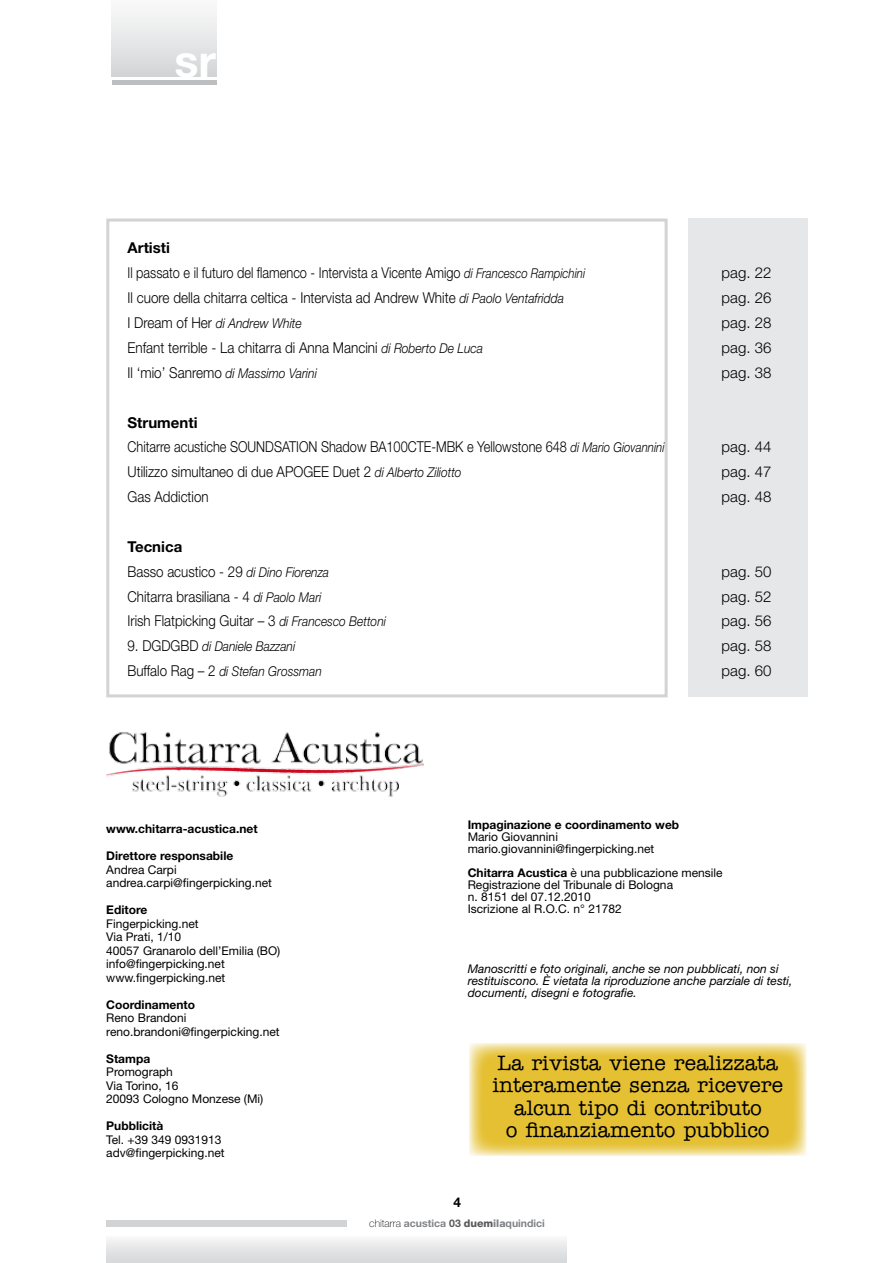
<style>
.page{position:relative;width:893px;height:1263px;background:#fff}
.page>*{position:absolute;margin:0;border:0;box-sizing:border-box;transform-origin:0 0}
.t1{font:700 45px "Helvetica Neue";color:#fff}
.t2{font:500 21px/22.5px "American Typewriter";color:#000;text-align:center}
.t3{font:300 15px/24.9px "Helvetica Neue";color:#000;scale:.89 1}
.t4{font:300 15px/24.9px "Helvetica Neue";color:#000;scale:.85 1}
.t5{font:300 15px "Helvetica Neue";color:#000;scale:.9 1}
.t6{font:300 15px "Helvetica Neue";color:#000}
.t7{font:italic 300 13.5px "Helvetica Neue";color:#000;scale:.9 1}
.t8{font:italic 300 13.5px "Helvetica Neue";color:#000;scale:.89 1}
.t9{font:700 13.5px "Helvetica Neue";color:#000}
.t10{font:12px/13.5px "Helvetica Neue";color:#000}
.t11{font:italic 12px/12px "Helvetica Neue";color:#000}
.t12{font:700 12px "Helvetica Neue";color:#000}
.t13{font:700 10.5px "Helvetica Neue";color:#808285}
.s1{font-weight:700}
.s2{font-style:italic;font-size:13.5px}
.s3{font-style:normal;font-size:15px}
.s4{font-weight:100;color:#000}
.s5{color:#58595b}
.s6{font-weight:800;color:#58595b}
.s7{font-weight:800}
</style>
<div class="page">
<div style="left:106px;top:1235px;width:461px;height:28px;background:linear-gradient(to bottom,#f8f9f9,#d6d7d9)"></div>
<div style="left:106px;top:1220px;width:241px;height:7px;background:#d1d3d4"></div>
<hr style="left:112px;top:81px;width:104px;height:4px;background:#bcbec0">
<svg style="left:469px;top:1043px;width:338px;height:112px;background:#e7c647"></svg>
<div style="left:106px;top:219px;width:562px;height:478px;border:3px solid #d1d3d4"></div>
<div style="left:689px;top:218px;width:119px;height:479px;background:#e6e7e8"></div>
<img style="left:106px;top:732px;width:318px;height:65px">
<div style="left:112px;top:0;width:104px;height:77px;background:linear-gradient(to bottom,#fbfbfb,#d3d5d6)"></div>
<h1 class="t1" style="left:174px;top:33px;width:43px">sr</h1>
<p class="t4" style="left:128px;top:235px;width:540px"><span class="s1">Artisti<br></span>Il passato e il futuro del flamenco - Intervista a Vicente Amigo <span class="s2">di Francesco Rampichini</span></p>
<p class="t6" style="left:722px;top:264px;width:51px">pag. 22</p>
<p class="t5" style="left:128px;top:289px;width:487px">Il cuore della chitarra celtica - Intervista ad Andrew White <span class="s2">di Paolo Ventafridda</span></p>
<p class="t6" style="left:722px;top:289px;width:51px">pag. 26</p>
<p class="t7" style="left:128px;top:315px;width:195px"><span class="s3">I Dream of Her</span> di Andrew White</p>
<p class="t6" style="left:722px;top:314px;width:51px">pag. 28</p>
<p class="t5" style="left:128px;top:338px;width:397px">Enfant terrible - La chitarra di Anna Mancini <span class="s2">di Roberto De Luca</span></p>
<p class="t6" style="left:722px;top:338px;width:51px">pag. 36</p>
<p class="t7" style="left:128px;top:365px;width:212px"><span class="s3">Il ‘mio’ Sanremo</span> di Massimo Varini</p>
<p class="t6" style="left:722px;top:363px;width:51px">pag. 38</p>
<p class="t4" style="left:128px;top:409px;width:151px"><span class="s1">Strumenti<br></span>Chitarre acustiche Soundsati</p>
<p class="t4" style="left:299px;top:434px;width:431px">on Shadow BA100CTE-MBK e Yellowstone 648 <span class="s2">di Mario Giovannini</span></p>
<p class="t6" style="left:722px;top:438px;width:51px">pag. 44</p>
<p class="t3" style="left:128px;top:459px;width:377px">Utilizzo simultaneo di due APOGEE Duet 2 <span class="s2">di Alberto Ziliotto</span></p>
<p class="t6" style="left:722px;top:463px;width:51px">pag. 47</p>
<p class="t3" style="left:128px;top:484px;width:93px">Gas Addiction</p>
<p class="t6" style="left:722px;top:488px;width:51px">pag. 48</p>
<p class="t3" style="left:128px;top:534px;width:228px"><span class="s1">Tecnica<br></span>Basso acustico - 29 <span class="s2">di Dino Fiorenza</span></p>
<p class="t6" style="left:722px;top:562px;width:51px">pag. 50</p>
<p class="t3" style="left:128px;top:583px;width:219px">Chitarra brasiliana - 4 <span class="s2">di Paolo Mari</span></p>
<p class="t6" style="left:722px;top:587px;width:51px">pag. 52</p>
<p class="t3" style="left:128px;top:608px;width:292px">Irish Flatpicking Guitar – 3 <span class="s2">di Francesco Bettoni</span></p>
<p class="t6" style="left:722px;top:612px;width:51px">pag. 56</p>
<p class="t8" style="left:128px;top:638px;width:190px"><span class="s3">9. DGDGBD</span> di Daniele Bazzani</p>
<p class="t6" style="left:722px;top:637px;width:51px">pag. 58</p>
<p class="t8" style="left:128px;top:663px;width:220px"><span class="s3">Buffalo Rag – 2</span> di Stefan Grossman</p>
<p class="t6" style="left:722px;top:662px;width:51px">pag. 60</p>
<p class="t12" style="left:106px;top:822px;width:153px">www.chitarra-acustica.net</p>
<p class="t10" style="left:106px;top:849px;width:167px"><span class="s1">Direttore responsabile<br></span>Andrea Carpi andrea.carpi@fingerpicking.net</p>
<p class="t10" style="left:106px;top:903px;width:176px"><span class="s1">Editore<br></span>Fingerpicking.net<br>Via Prati, 1/10<br>40057 Granarolo dell’Emilia (BO) info@fingerpicking.net www.fingerpicking.net</p>
<p class="t10" style="left:106px;top:998px;width:175px"><span class="s1">Coordinamento<br></span>Reno Brandoni reno.brandoni@fingerpicking.net</p>
<p class="t10" style="left:106px;top:1052px;width:158px"><span class="s1">Stampa<br></span>Promograph<br>Via Torino, 16<br>20093 Cologno Monzese (Mi)</p>
<p class="t10" style="left:106px;top:1119px;width:120px"><span class="s1">Pubblicità<br></span>Tel. +39 349 0931913 adv@fingerpicking.net</p>
<p class="t10" style="left:468px;top:819px;width:213px;line-height:12px"><span class="s1">Impaginazione e coordinamento web<br></span>Mario Giovannini mario.giovannini@fingerpicking.net</p>
<p class="t10" style="left:468px;top:867px;width:256px;line-height:12px"><span class="s1">Chitarra Acustica</span> è una pubblicazione mensile Registrazione del Tribunale di Bologna<br>n. 8151 del 07.12.2010<br>Iscrizione al R.O.C. n° 21782</p>
<p class="t11" style="left:468px;top:963px;width:326px">Manoscritti e foto originali, anche se non pubblicati, non si restituiscono. È vietata la riproduzione anche parziale di testi, documenti, disegni e fotografie.</p>
<p class="t2" style="left:492px;top:1051px;width:292px">La rivista viene realizzata interamente senza ricevere alcun tipo di contributo<br>o finanziamento pubblico</p>
<p class="t9" style="left:453px;top:1193px;width:9px">4</p>
<p class="t13" style="left:369px;top:1216px;width:177px"><span class="s4">chitarra</span> acustica <span class="s5">03</span> <span class="s6">duem</span><span class="s7">ila</span>quindici</p>
</div>
